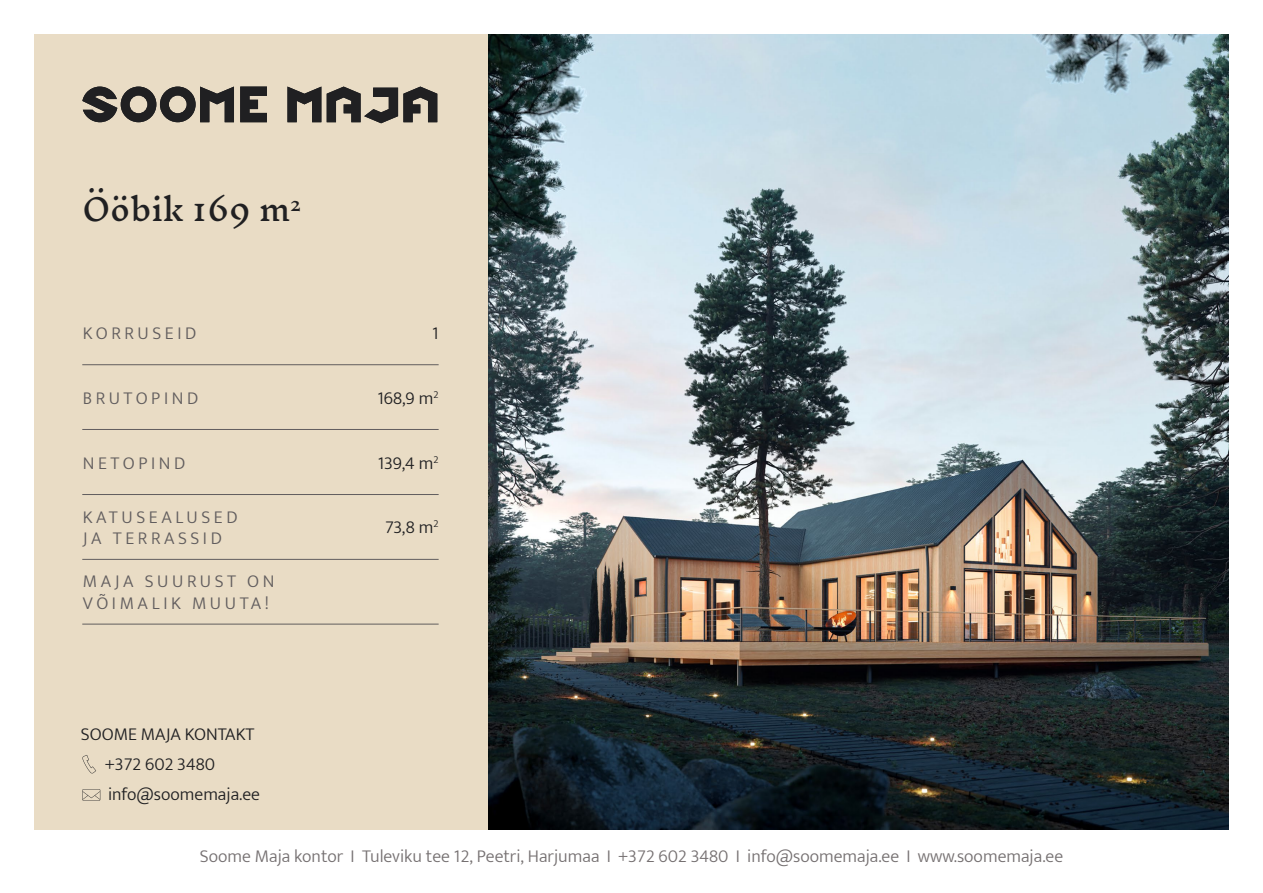
<style>
.page{position:relative;width:1263px;height:893px;background:#fff}
.page>*{position:absolute;margin:0;border:0;box-sizing:border-box;transform-origin:0 0}
.t1{font:30px "Inknut Antiqua";color:#202022}
.t2{font:300 18px "Mukta";color:#757071}
.t3{font:300 18px/21.6px "Mukta";letter-spacing:.2em;color:#615d5e}
.t4{font:300 18px/30px "Mukta";color:#202022}
</style>
<div class="page">
<div style="left:34px;top:34px;width:1195px;height:795px;background:#e9dcc5"></div>
<svg style="left:287px;top:87px;width:34px;height:35px"></svg>
<svg style="left:240px;top:87px;width:27px;height:35px"></svg>
<svg style="left:82px;top:87px;width:152px;height:35px"></svg>
<svg style="left:327px;top:87px;width:110px;height:36px"></svg>
<hr style="left:82px;top:364px;width:357px;height:1px;background:#615d5e">
<hr style="left:82px;top:494px;width:357px;height:1px;background:#615d5e">
<hr style="left:82px;top:429px;width:357px;height:1px;background:#615d5e">
<svg style="left:82px;top:755px;width:14px;height:18px"></svg>
<svg style="left:82px;top:789px;width:18px;height:12px"></svg>
<hr style="left:82px;top:559px;width:357px;height:1px;background:#615d5e">
<hr style="left:82px;top:624px;width:357px;height:1px;background:#615d5e">
<img style="left:488px;top:34px;width:741px;height:795px">
<h1 class="t1" style="left:82px;top:193px;width:220px">Ööbik 169 m<sup>2</sup></h1>
<p class="t3" style="left:83px;top:322px;width:115px">KORRUSEID</p>
<p class="t4" style="left:432px;top:318px;width:8px">1</p>
<p class="t3" style="left:83px;top:387px;width:117px">BRUTOPIND</p>
<p class="t4" style="left:378px;top:383px;width:62px">168,9 m<sup>2</sup></p>
<p class="t3" style="left:83px;top:452px;width:104px">NETOPIND</p>
<p class="t4" style="left:378px;top:448px;width:62px">139,4 m<sup>2</sup></p>
<p class="t3" style="left:83px;top:505px;width:156px">KATUSEALUSED</p>
<p class="t4" style="left:385px;top:512px;width:55px">73,8 m<sup>2</sup></p>
<p class="t3" style="left:83px;top:527px;width:140px">JA TERRASSID</p>
<p class="t3" style="left:83px;top:570px;width:193px">MAJA SUURUST ON<br>VÕIMALIK MUUTA!</p>
<p class="t4" style="left:105px;top:719px;width:157px;text-indent:-24px">SOOME MAJA KONTAKT +372 602 3480 info@soomemaja.ee</p>
<p class="t2" style="left:200px;top:845px;width:865px">Soome Maja kontor I Tuleviku tee 12, Peetri, Harjumaa I +372 602 3480 I info@soomemaja.ee I www.soomemaja.ee</p>
</div>
